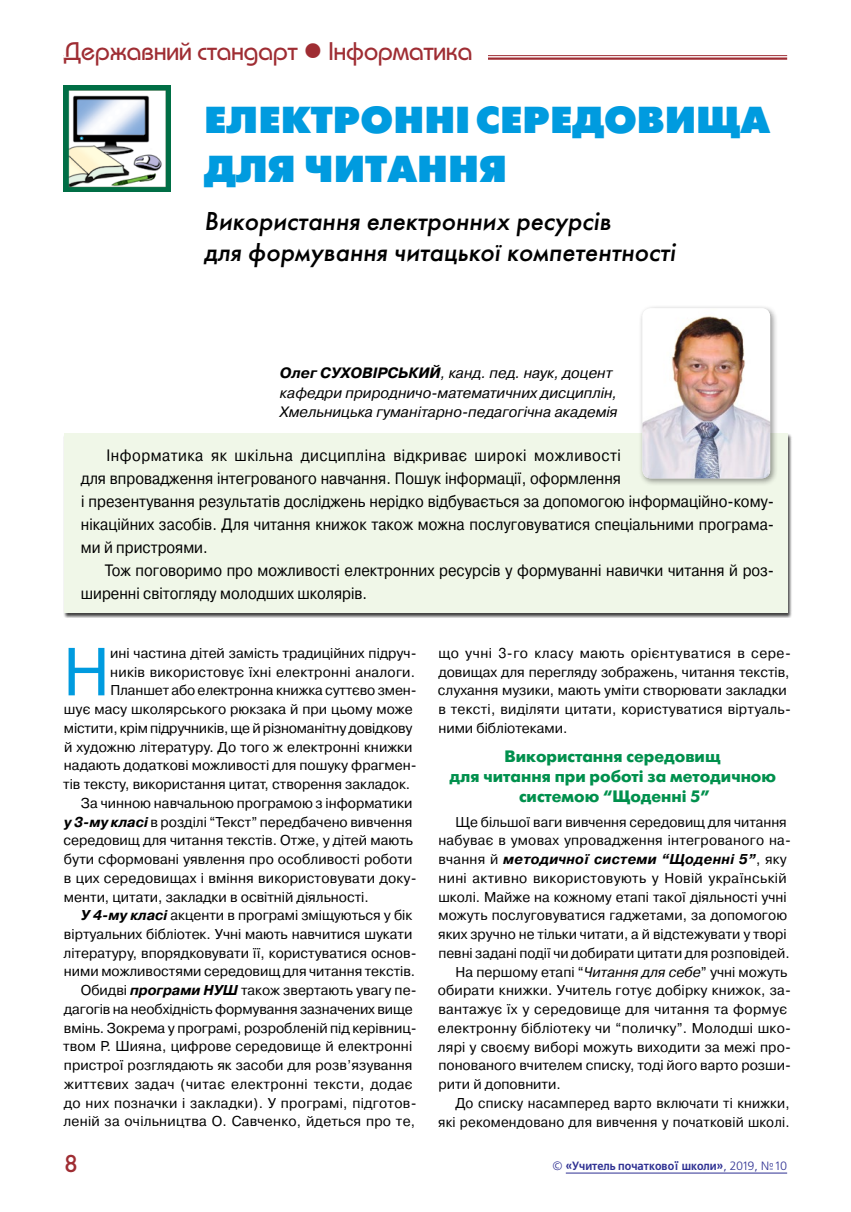
<style>
.page{position:relative;width:851px;height:1212px;background:#fff}
.page>*{position:absolute;margin:0;border:0;box-sizing:border-box;transform-origin:0 0}
.Текст{font:67.8px "Pragmatica C";color:#009bdf}
.Заголовок{font:37.5px/48.8px "Futuris XC";color:#009bdf}
.Подзаголовок_статьи{font:italic 27px/31.2px "Futura Medium C";color:#000}
.Рубрика{font:500 25.5px "Bauhaus C";color:#9f2d33}
.t1{font:25.5px "Futura Medium C";color:#9f2d33}
.Врез{font:16.5px/23.1px "Pragmatica C";color:#000;scale:.9 1}
.Подзаголовок2__копия{font:700 16.5px/19.8px "Futuris C";color:#00904d;text-align:center}
.Автор{font:italic 15px/19.5px "Pragmatica C";color:#000}
.Текст-2{font:14.25px/18.8px "Pragmatica C";color:#000}
.Текст-3{font:14.25px/18.8px "Pragmatica C";color:#000;text-align:right;scale:.95 1}
.t2{font:700 12px "Free Set C";color:#2e3092;scale:.9 1}
.s1{font-weight:700}
.s2{font-weight:700;font-style:italic}
.s3{font-style:italic}
.s4{font-weight:400}
</style>
<div class="page">
<hr style="left:64px;top:55px;width:723px;height:1px;background:#9f2d33">
<hr style="left:64px;top:57px;width:723px;height:3px;background:#9f2d33">
<div style="left:63px;top:433px;width:729px;height:185px;background:#000;opacity:.75"></div>
<div style="left:64px;top:434px;width:723px;height:179px;background:#f0f7e8"></div>
<img style="left:64px;top:85px;width:106px;height:106px">
<div style="left:638px;top:304px;width:139px;height:182px;background:#000;opacity:.43"></div>
<img style="left:642px;top:308px;width:128px;height:170px">
<div style="left:64px;top:41px;width:423px;height:33px;background:#fff"></div>
<hr style="left:565px;top:1173px;width:222px;height:1px;background:#2e3092">
<p class="Рубрика" style="left:64px;top:37px;width:410px">Державний стандарт ● Інформатика</p>
<p class="Заголовок" style="left:204px;top:96px;width:567px">ЕЛЕКТРОННІ СЕРЕДОВИЩА<br>ДЛЯ ЧИТАННЯ</p>
<p class="Подзаголовок_статьи" style="left:204px;top:206px;width:472px">Використання електронних ресурсів<br>для формування читацької компетентності</p>
<p class="Автор" style="left:280px;top:363px;width:339px"><span class="s1">Олег СУХОВІРСЬКИЙ</span>, канд. пед. наук, доцент кафедри природничо-математичних дисциплін,<br>Хмельницька гуманітарно-педагогічна академія</p>
<p class="Врез" style="left:81px;top:443px;width:772px;text-indent:26px">Інформатика як шкільна дисципліна відкриває широкі можливості<br>для впровадження інтегрованого навчання. Пошук інформації, оформлення<br>і презентування результатів досліджень нерідко відбувається за допомогою інформаційно-кому&shy;нікаційних засобів. Для читання книжок також можна послуговуватися спеціальними програма&shy;ми й пристроями.</p>
<p class="Врез" style="left:81px;top:559px;width:771px;text-indent:24px">Тож поговоримо про можливості електронних ресурсів у формуванні навички читання й роз&shy;ширенні світогляду молодших школярів.</p>
<p class="Текст" style="left:63px;top:634px;width:49px">Н</p>
<p class="Текст-2" style="left:110px;top:644px;width:308px">ині частина дітей замість традиційних підруч-</p>
<p class="Текст-2" style="left:110px;top:662px;width:306px">ників використовує їхні електронні аналоги.</p>
<p class="Текст-2" style="left:110px;top:681px;width:307px">Планшет або електронна книжка суттєво змен-</p>
<p class="Текст-2" style="left:64px;top:700px;width:350px">шує масу школярського рюкзака й при цьому може</p>
<p class="Текст-2" style="left:64px;top:719px;width:350px">містити, крім підручників, ще й різноманітну довідкову</p>
<p class="Текст-2" style="left:64px;top:737px;width:349px">й художню літературу. До того ж електронні книжки</p>
<p class="Текст-2" style="left:64px;top:756px;width:354px">надають додаткові можливості для пошуку фрагмен-</p>
<p class="Текст-2" style="left:63px;top:775px;width:348px">тів тексту, використання цитат, створення закладок.</p>
<p class="Текст-2" style="left:63px;top:793px;width:354px;text-indent:17px">За чинною навчальною програмою з інформатики <span class="s2">у 3-му класі</span> в розділі “Текст” передбачено вивчення середовищ для читання текстів. Отже, у дітей мають бути сформовані уявлення про особливості роботи в цих середовищах і вміння використовувати доку&shy;менти, цитати, закладки в освітній діяльності.</p>
<p class="Текст-2" style="left:63px;top:906px;width:353px;text-indent:17px"><span class="s2">У 4-му класі</span> акценти в програмі зміщуються у бік віртуальних бібліотек. Учні мають навчитися шукати літературу, впорядковувати її, користуватися основ&shy;ними можливостями середовищ для читання текстів.</p>
<p class="Текст-2" style="left:63px;top:981px;width:355px;text-indent:17px">Обидві <span class="s2">програми НУШ</span> також звертають увагу пе&shy;дагогів на необхідність формування зазначених вище вмінь. Зокрема у програмі, розробленій під керівниц&shy;твом Р. Шияна, цифрове середовище й електронні пристрої розглядають як засоби для розв’язування життєвих задач (читає електронні тексти, додає до них позначки і закладки). У програмі, підготов&shy;леній за очільництва О. Савченко, йдеться про те,</p>
<p class="Текст-2" style="left:438px;top:644px;width:354px">що учні 3-го класу мають орієнтуватися в сере&shy;довищах для перегляду зображень, читання текстів, слухання музики, мають уміти створювати закладки в тексті, виділяти цитати, користуватися віртуаль&shy;ними бібліотеками.</p>
<p class="Подзаголовок2__копия" style="left:449px;top:747px;width:328px">Використання середовищ<br>для читання при роботі за методичною системою “Щоденні 5”</p>
<p class="Текст-2" style="left:438px;top:812px;width:354px;text-indent:17px">Ще більшої ваги вивчення середовищ для читання набуває в умовах упровадження інтегрованого на&shy;вчання й <span class="s2">методичної системи “Щоденні 5”</span>, яку нині активно використовують у Новій українській школі. Майже на кожному етапі такої діяльності учні можуть послуговуватися гаджетами, за допомогою яких зручно не тільки читати, а й відстежувати у творі певні задані події чи добирати цитати для розповідей.</p>
<p class="Текст-2" style="left:437px;top:962px;width:355px;text-indent:18px">На першому етапі “<span class="s3">Читання для себе</span>” учні можуть обирати книжки. Учитель готує добірку книжок, за&shy;вантажує їх у середовище для читання та формує електронну бібліотеку чи “поличку”. Молодші шко&shy;лярі у своєму виборі можуть виходити за межі про&shy;понованого вчителем списку, тоді його варто розши&shy;рити й доповнити.</p>
<p class="Текст-3" style="left:438px;top:1093px;width:371px">До списку насамперед варто включати ті книжки, які рекомендовано для вивчення у початковій школі.</p>
<h3 class="t1" style="left:64px;top:1149px;width:16px">8</h3>
<p class="t2" style="left:552px;top:1159px;width:262px"><span class="s4">©</span> «Учитель початкової школи»<span class="s4">, 2019, №10</span></p>
</div>
